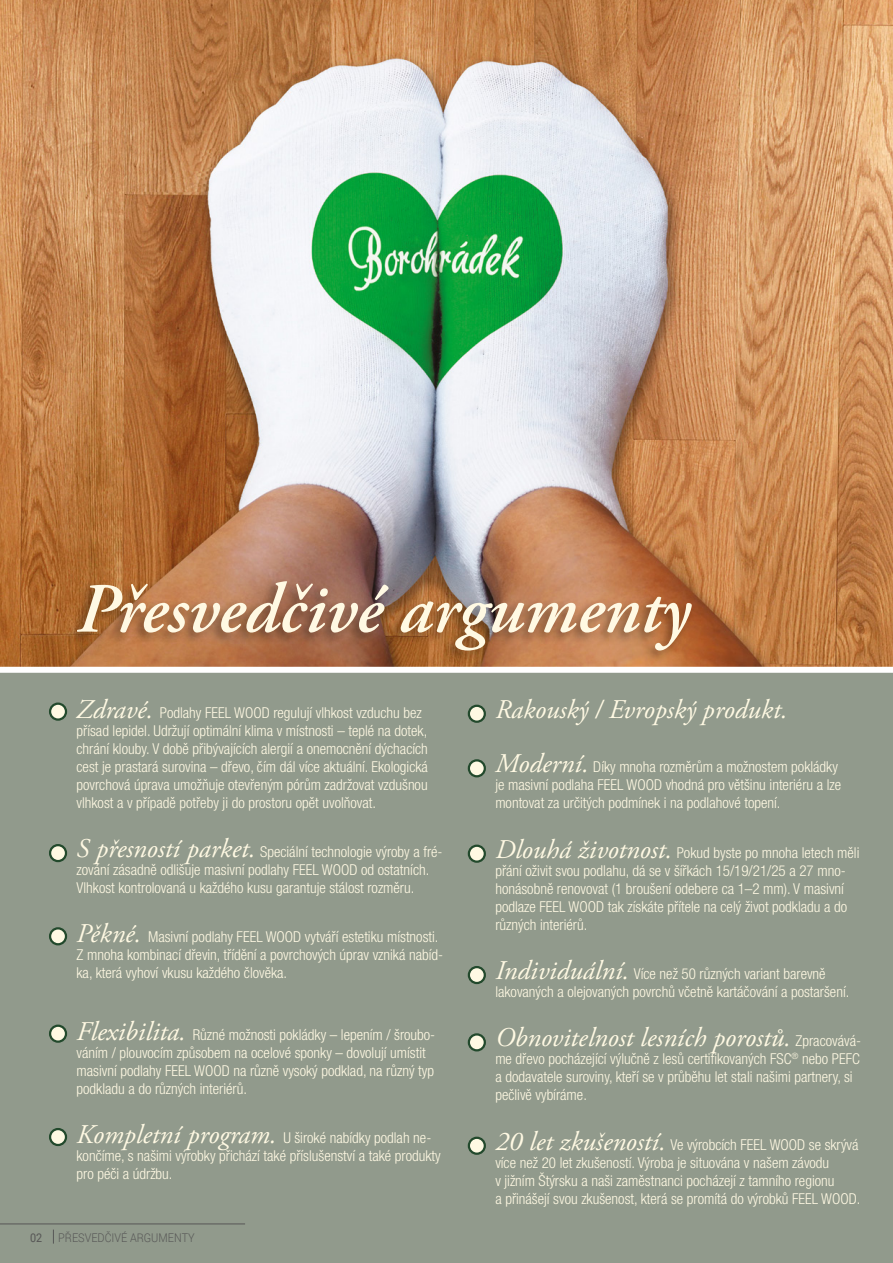
<style>
.page{position:relative;width:893px;height:1263px;background:#fff}
.page>*{position:absolute;margin:0;border:0;box-sizing:border-box;transform-origin:0 0}
.t1{font:italic 600 70.5px "Adobe Garamond Pro";color:#fff9e3}
.t2{font:italic 27px "Adobe Garamond Pro";color:#fff9e3}
.t3{font:300 condensed 15px/18px "Helvetica Neue LT Pro";color:#fff9e3}
.t4{font:300 12px "Roboto";color:#575756;scale:.9 1}
.t5{font:12px "Roboto";color:#575756;scale:.9 1}
.s1{font-family:"Adobe Garamond Pro";font-weight:400;font-style:italic;font-stretch:normal;font-size:27px}
.s2{font-family:"Helvetica Neue LT Pro";font-weight:300;font-style:normal;font-stretch:condensed;font-size:15px}
</style>
<div class="page">
<img style="left:0;top:0;width:893px;height:666px">
<div style="left:0;top:673px;width:893px;height:590px;background:#919a8c"></div>
<svg style="left:469px;top:706px;width:16px;height:16px"></svg>
<div style="left:468px;top:705px;width:18px;height:18px;border:2px solid #22492c;border-radius:50%"></div>
<svg style="left:469px;top:760px;width:16px;height:16px"></svg>
<div style="left:468px;top:759px;width:18px;height:18px;border:2px solid #22492c;border-radius:50%"></div>
<svg style="left:469px;top:846px;width:16px;height:16px"></svg>
<div style="left:468px;top:844px;width:18px;height:19px;border:2px solid #22492c;border-radius:50%"></div>
<svg style="left:469px;top:967px;width:16px;height:16px"></svg>
<div style="left:468px;top:966px;width:18px;height:18px;border:2px solid #22492c;border-radius:50%"></div>
<svg style="left:469px;top:1138px;width:16px;height:16px"></svg>
<div style="left:468px;top:1137px;width:18px;height:18px;border:2px solid #22492c;border-radius:50%"></div>
<svg style="left:469px;top:1034px;width:16px;height:16px"></svg>
<div style="left:468px;top:1033px;width:18px;height:18px;border:2px solid #22492c;border-radius:50%"></div>
<svg style="left:50px;top:1026px;width:16px;height:16px"></svg>
<div style="left:49px;top:1024px;width:18px;height:19px;border:2px solid #22492c;border-radius:50%"></div>
<svg style="left:50px;top:1129px;width:16px;height:16px"></svg>
<div style="left:49px;top:1128px;width:18px;height:18px;border:2px solid #22492c;border-radius:50%"></div>
<svg style="left:50px;top:704px;width:16px;height:15px"></svg>
<div style="left:49px;top:702px;width:18px;height:19px;border:2px solid #22492c;border-radius:50%"></div>
<svg style="left:50px;top:845px;width:16px;height:16px"></svg>
<div style="left:49px;top:844px;width:18px;height:18px;border:2px solid #22492c;border-radius:50%"></div>
<div style="left:50px;top:928px;width:16px;height:16px;background:#fff9e3;border-radius:50%"></div>
<div style="left:49px;top:927px;width:18px;height:18px;border:2px solid #22492c;border-radius:50%"></div>
<div style="left:64px;top:577px;width:632px;height:87px;background:#000;opacity:.39"></div>
<svg style="left:53px;top:1229px;width:1px;height:14px"></svg>
<hr style="left:0;top:1224px;width:245px;height:1px;background:#575756">
<h1 class="t1" style="left:77px;top:569px;width:615px">Přesvedčivé argumenty</h1>
<p class="t3" style="left:77px;top:703px;width:353px"><span class="s1">Zdravé.</span> Podlahy FEEL WOOD regulují vlhkost vzduchu bez přísad lepidel. Udržují optimální klima v místnosti – teplé na dotek, chrání klouby. V době přibývajících alergií a onemocnění dýchacích cest je prastará surovina – dřevo, čím dál více aktuální. Ekologická povrchová úprava umožňuje otevřeným pórům zadržovat vzdušnou vlhkost a v případě potřeby ji do prostoru opět uvolňovat.</p>
<p class="t3" style="left:77px;top:842px;width:368px"><span class="s1">S přesností parket.</span> Speciální technologie výroby a fré&shy;zování zásadně odlišuje masivní podlahy FEEL WOOD od ostatních.<br>Vlhkost kontrolovaná u každého kusu garantuje stálost rozměru.</p>
<p class="t3" style="left:77px;top:928px;width:368px"><span class="s1">Pěkné.</span> Masivní podlahy FEEL WOOD vytváří estetiku místnosti.<br>Z mnoha kombinací dřevin, třídění a povrchových úprav vzniká nabíd&shy;ka, která vyhoví vkusu každého člověka.</p>
<p class="t3" style="left:77px;top:1025px;width:360px"><span class="s1">Flexibilita.</span> Různé možnosti pokládky – lepením / šroubo&shy;váním / plouvocím způsobem na ocelové sponky – dovolují umístit masivní podlahy FEEL WOOD na různě vysoký podklad, na různý typ podkladu a do různých interiérů.</p>
<p class="t3" style="left:77px;top:1128px;width:366px"><span class="s1">Kompletní program.</span> U široké nabídky podlah ne&shy;končíme, s našimi výrobky přichází také příslušenství a také produkty pro péči a údržbu.</p>
<p class="t5" style="left:30px;top:1229px;width:15px">02</p>
<p class="t4" style="left:58px;top:1229px;width:153px">PŘESVEDČIVÉ ARGUMENTY</p>
<h2 class="t2" style="left:495px;top:693px;width:294px">Rakouský / Evropský produkt.</h2>
<p class="t3" style="left:495px;top:758px;width:347px"><span class="s1">Moderní.</span> Díky mnoha rozměrům a možnostem pokládky je masivní podlaha FEEL WOOD vhodná pro většinu interiéru a lze montovat za určitých podmínek i na podlahové topení.</p>
<p class="t3" style="left:495px;top:843px;width:366px"><span class="s1">Dlouhá životnost.</span> Pokud byste po mnoha letech měli přání oživit svou podlahu, dá se v šířkách 15/19/21/25 a 27 mno&shy;honásobně renovovat (1 broušení odebere ca 1–2 mm). V masivní podlaze FEEL WOOD tak získáte přítele na celý život podkladu a do různých interiérů.</p>
<p class="t3" style="left:495px;top:964px;width:356px"><span class="s1">Individuální.</span> Více než 50 různých variant barevně lakovaných a olejovaných povrchů včetně kartáčování a postaršení.</p>
<h2 class="t2" style="left:495px;top:1021px;width:367px">Obnovitelnost lesních porostů. <span class="s2">Zpracovává-</span></h2>
<p class="t3" style="left:495px;top:1050px;width:366px">me dřevo pocházející výlučně z lesů certifikovaných FSC<sup>®</sup> nebo PEFC a dodavatele suroviny, kteří se v průběhu let stali našimi partnery, si pečlivě vybíráme.</p>
<p class="t3" style="left:495px;top:1135px;width:367px"><span class="s1">20 let zkušeností.</span> Ve výrobcích FEEL WOOD se skrývá více než 20 let zkušeností. Výroba je situována v našem závodu<br>v jižním Štýrsku a naši zaměstnanci pocházejí z tamního regionu<br>a přinášejí svou zkušenost, která se promítá do výrobků FEEL WOOD.</p>
</div>
